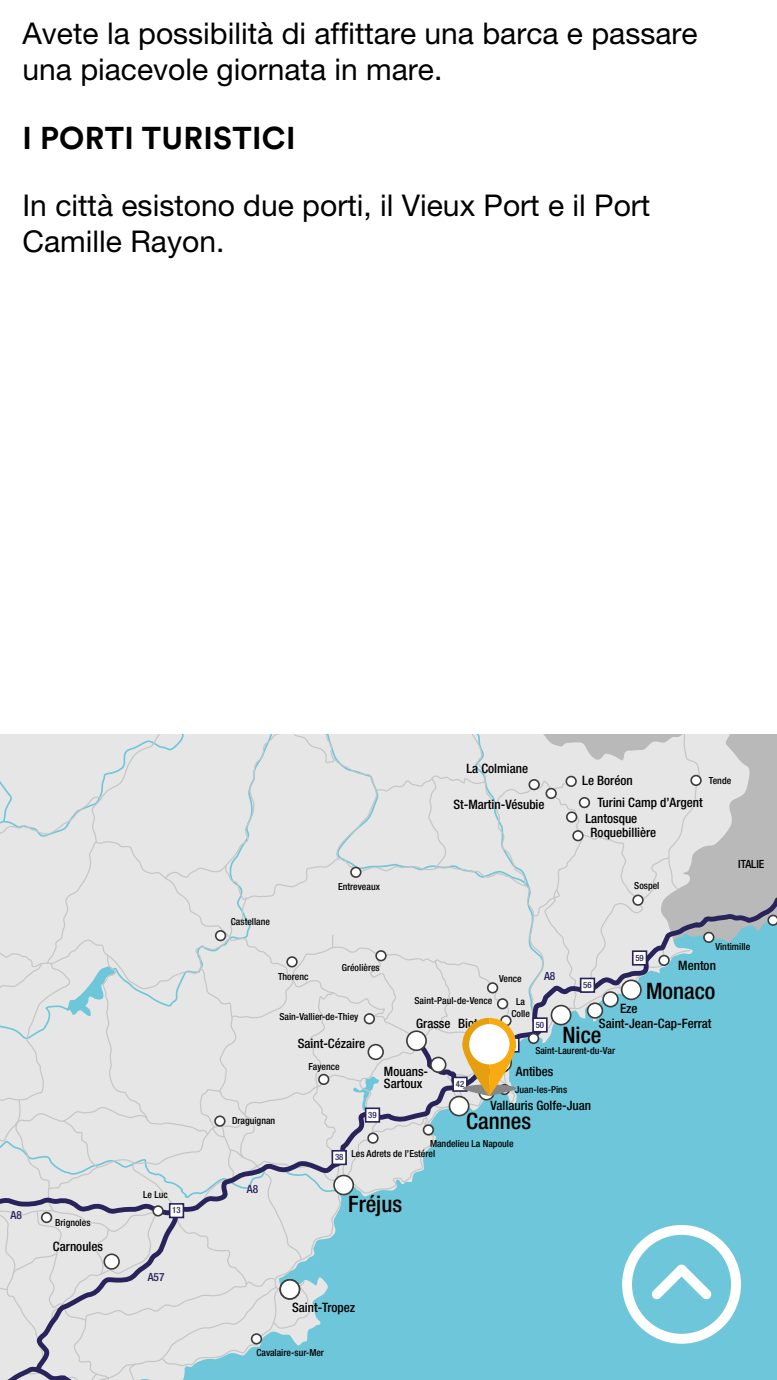
<style>
.page{position:relative;width:777px;height:1380px;background:#fff}
.page>*{position:absolute;margin:0;border:0;box-sizing:border-box;transform-origin:0 0}
.t1{font:700 31.25px "Circular Std";letter-spacing:.01em;color:#000}
.t2{font:30px/36px "Helvetica Neue LT Pro";color:#000}
.t3{font:500 condensed 22.62px "Helvetica Neue LT Pro";color:#000}
.t4{font:500 condensed 12.94px/16.2px "Helvetica Neue LT Pro";color:#000}
.t5{font:500 condensed 11.31px "Helvetica Neue LT Pro";color:#29235c}
.t6{font:500 condensed 11.31px "Helvetica Neue LT Pro";color:#000}
.t7{font:500 condensed 9.69px/11.6px "Helvetica Neue LT Pro";color:#000;text-align:center}
.t8{font:500 condensed 8.75px "Helvetica Neue LT Pro";color:#29235c}
</style>
<div class="page">
<svg style="left:740px;top:734px;width:36px;height:485px;background:#8abfcc"></svg>
<svg style="left:767px;top:915px;width:9px;height:11px"></svg>
<svg style="left:0;top:734px;width:740px;height:646px;background:#bfd8de"></svg>
<h2 class="t2" style="left:22px;top:15px;width:676px">Avete la possibilità di affittare una barca e passare una piacevole giornata in mare.</h2>
<h1 class="t1" style="left:22px;top:118px;width:274px">I PORTI TURISTICI</h1>
<h2 class="t2" style="left:22px;top:187px;width:629px">In città esistono due porti, il Vieux Port e il Port<br>Camille Rayon.</h2>
<p class="t7" style="left:231px;top:915px;width:41px">Castellane</p>
<p class="t7" style="left:338px;top:880px;width:43px">Entreveaux</p>
<p class="t7" style="left:278px;top:970px;width:32px">Thorenc</p>
<p class="t7" style="left:341px;top:962px;width:39px">Gréolières</p>
<p class="t7" style="left:279px;top:1011px;width:80px">Sain-Vallier-de-Thiey</p>
<h3 class="t4" style="left:297px;top:1035px;width:69px">Saint-Cézaire</h3>
<h3 class="t4" style="left:466px;top:760px;width:63px">La Colmiane</h3>
<h3 class="t4" style="left:453px;top:796px;width:93px">St-Martin-Vésubie</h3>
<h3 class="t4" style="left:582px;top:773px;width:52px">Le Boréon</h3>
<p class="t7" style="left:708px;top:775px;width:24px">Tende</p>
<h3 class="t4" style="left:585px;top:794px;width:119px;text-indent:12px">Turini Camp d’Argent<br>Lantosque</h3>
<h3 class="t4" style="left:590px;top:825px;width:67px">Roquebillière</h3>
<p class="t7" style="left:634px;top:880px;width:27px">Sospel</p>
<p class="t6" style="left:737px;top:857px;width:28px">ITALIE</p>
<p class="t5" style="left:544px;top:969px;width:13px">A8</p>
<p class="t7" style="left:499px;top:972px;width:24px">Vence</p>
<p class="t7" style="left:511px;top:996px;width:20px">La<br>Colle</p>
<p class="t7" style="left:414px;top:995px;width:79px">Saint-Paul-de-Vence</p>
<h3 class="t4" style="left:416px;top:1015px;width:63px">Grasse Biot</h3>
<p class="t8" style="left:535px;top:1019px;width:10px">50</p>
<p class="t8" style="left:583px;top:980px;width:10px">56</p>
<p class="t7" style="left:715px;top:940px;width:36px">Vintimille</p>
<p class="t8" style="left:635px;top:952px;width:10px">59</p>
<h3 class="t4" style="left:678px;top:957px;width:39px">Menton</h3>
<h3 class="t3" style="left:645px;top:977px;width:71px">Monaco</h3>
<h3 class="t4" style="left:619px;top:1000px;width:19px">Eze</h3>
<h3 class="t4" style="left:598px;top:1015px;width:114px">Saint-Jean-Cap-Ferrat</h3>
<h3 class="t3" style="left:562px;top:1021px;width:40px">Nice</h3>
<p class="t7" style="left:535px;top:1044px;width:81px">Saint-Laurent-du-Var</p>
<p class="t5" style="left:11px;top:1208px;width:13px">A8</p>
<p class="t7" style="left:55px;top:1217px;width:37px">Brignoles</p>
<h3 class="t4" style="left:53px;top:1238px;width:52px">Carnoules</h3>
<p class="t7" style="left:143px;top:1188px;width:26px">Le Luc</p>
<p class="t8" style="left:172px;top:1205px;width:10px">13</p>
<p class="t5" style="left:148px;top:1270px;width:18px">A57</p>
<p class="t7" style="left:232px;top:1115px;width:45px">Draguignan</p>
<p class="t5" style="left:247px;top:1182px;width:13px">A8</p>
<p class="t7" style="left:308px;top:1060px;width:33px">Fayence</p>
<p class="t8" style="left:335px;top:1152px;width:10px">38</p>
<h3 class="t4" style="left:384px;top:1066px;width:46px;line-height:11.3px">Mouans-<br>Sartoux</h3>
<p class="t8" style="left:368px;top:1110px;width:10px">39</p>
<h3 class="t4" style="left:515px;top:1063px;width:39px">Antibes</h3>
<h3 class="t3" style="left:466px;top:1108px;width:66px">Cannes</h3>
<p class="t8" style="left:455px;top:1079px;width:10px">42</p>
<p class="t7" style="left:515px;top:1084px;width:54px">Juan-les-Pins</p>
<h3 class="t4" style="left:490px;top:1097px;width:102px">Vallauris Golfe-Juan</h3>
<p class="t7" style="left:351px;top:1138px;width:163px;line-height:10.4px;text-align:left;text-indent:78px">Mandelieu La Napoule<br>Les Adrets de l’Estérel</p>
<h3 class="t3" style="left:348px;top:1191px;width:55px">Fréjus</h3>
<h3 class="t4" style="left:292px;top:1300px;width:65px">Saint-Tropez</h3>
<p class="t7" style="left:256px;top:1346px;width:69px">Cavalaire-sur-Mer</p>
</div>
